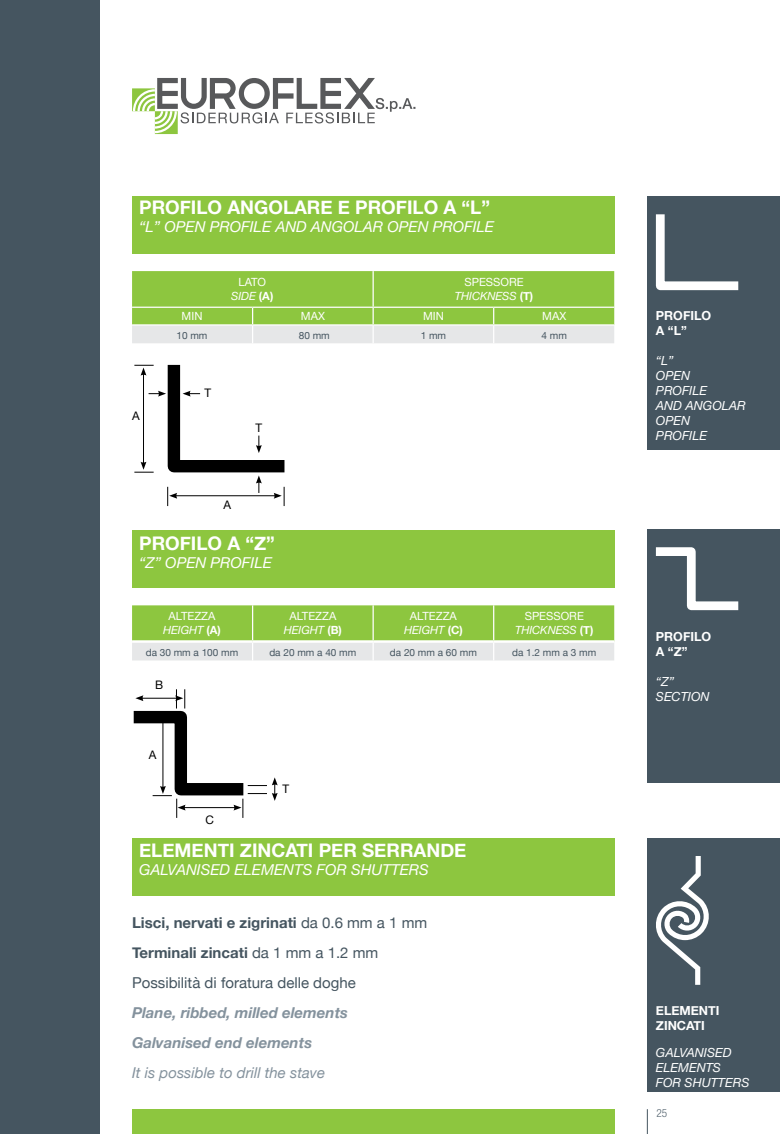
<style>
.page{position:relative;width:780px;height:1134px;background:#fff}
.page>*{position:absolute;margin:0;border:0;box-sizing:border-box;transform-origin:0 0}
.t1{font:700 18.75px "Helvetica Neue";color:#fff}
.t2{font:15px/30px "Helvetica Neue";color:#455560}
.t3{font:italic 15px "Helvetica Neue";color:#fff}
.t4{font:italic 700 15px/30px "Helvetica Neue";color:#84929d}
.t5{font:italic 15px "Helvetica Neue";color:#84929d}
.t6{font:italic 12.5px/15px "Helvetica Neue";color:#fff}
.t7{font:700 12.5px/15px "Helvetica Neue";color:#fff}
.t8{font:11.75px "Helvetica Neue";color:#000}
.t9{font:11.25px/13.5px "Helvetica Neue";color:#fff;text-align:center}
.t10{font:italic 11.25px/13.5px "Helvetica Neue";letter-spacing:-.01em;color:#fff;text-align:center}
.t11{font:300 condensed 11.25px "Helvetica Neue LT Std";color:#556570}
.t12{font:10px "Helvetica Neue";color:#455560}
.s1{font-style:italic}
.s2{font-weight:700}
.s3{font-style:normal}
.s4{font-weight:700;font-style:normal}
</style>
<div class="page">
<svg style="left:647px;top:1109px;width:1px;height:25px"></svg>
<div style="left:647px;top:529px;width:133px;height:254px;background:#455560"></div>
<div style="left:647px;top:838px;width:133px;height:253px;background:#455560"></div>
<div style="left:647px;top:197px;width:133px;height:253px;background:#455560"></div>
<div style="left:0;top:0;width:99px;height:1134px;background:#455560"></div>
<svg style="left:655px;top:214px;width:84px;height:77px"></svg>
<svg style="left:655px;top:547px;width:84px;height:64px"></svg>
<div style="left:132px;top:196px;width:482px;height:57px;background:#8dc63f"></div>
<svg style="left:132px;top:271px;width:482px;height:72px;background:#a4ce6a"></svg>
<hr style="left:132px;top:307px;width:120px;height:1px;background:#fff">
<hr style="left:252px;top:307px;width:121px;height:1px;background:#fff">
<hr style="left:373px;top:307px;width:120px;height:1px;background:#fff">
<hr style="left:493px;top:307px;width:121px;height:1px;background:#fff">
<hr style="left:132px;top:324px;width:120px;height:2px;background:#fff">
<hr style="left:252px;top:324px;width:121px;height:2px;background:#fff">
<hr style="left:373px;top:324px;width:120px;height:2px;background:#fff">
<hr style="left:493px;top:324px;width:121px;height:2px;background:#fff">
<div style="left:132px;top:530px;width:482px;height:57px;background:#8dc63f"></div>
<svg style="left:132px;top:605px;width:482px;height:55px;background:#abd178"></svg>
<hr style="left:132px;top:640px;width:120px;height:3px;background:#fff">
<hr style="left:252px;top:640px;width:121px;height:3px;background:#fff">
<hr style="left:373px;top:640px;width:120px;height:3px;background:#fff">
<hr style="left:493px;top:640px;width:121px;height:3px;background:#fff">
<div style="left:132px;top:838px;width:482px;height:57px;background:#8dc63f"></div>
<svg style="left:134px;top:364px;width:151px;height:142px"></svg>
<svg style="left:133px;top:689px;width:145px;height:129px"></svg>
<svg style="left:132px;top:78px;width:283px;height:56px"></svg>
<div style="left:132px;top:1109px;width:482px;height:25px;background:#8dc63f"></div>
<svg style="left:656px;top:856px;width:53px;height:129px"></svg>
<p class="t1" style="left:139px;top:193px;width:352px">PROFILO ANGOLARE E PROFILO A “L”</p>
<p class="t3" style="left:139px;top:216px;width:356px">“L” OPEN PROFILE AND ANGOLAR OPEN PROFILE</p>
<p class="t9" style="left:231px;top:276px;width:44px">lato<br><span class="s1">SIDE</span> <span class="s2">(A)</span></p>
<p class="t10" style="left:455px;top:276px;width:80px"><span class="s3">spessore<br></span>THICKNESS <span class="s4">(T)</span></p>
<p class="t9" style="left:182px;top:310px;width:22px">min</p>
<p class="t9" style="left:301px;top:310px;width:18px">max</p>
<p class="t9" style="left:423px;top:310px;width:22px">min</p>
<p class="t9" style="left:542px;top:310px;width:18px">max</p>
<p class="t12" style="left:176px;top:328px;width:32px">10 mm</p>
<p class="t12" style="left:299px;top:328px;width:32px">80 mm</p>
<p class="t12" style="left:420px;top:328px;width:27px">1 mm</p>
<p class="t12" style="left:541px;top:328px;width:27px">4 mm</p>
<p class="t8" style="left:132px;top:408px;width:9px">A</p>
<p class="t8" style="left:204px;top:384px;width:8px">T</p>
<p class="t8" style="left:255px;top:419px;width:8px">T</p>
<p class="t8" style="left:224px;top:496px;width:9px">A</p>
<p class="t1" style="left:139px;top:528px;width:137px">PROFILO A “Z”</p>
<p class="t3" style="left:139px;top:551px;width:134px">“Z” OPEN PROFILE</p>
<p class="t9" style="left:163px;top:610px;width:59px">Altezza<br><span class="s1">HEIGHT</span> <span class="s2">(A)</span></p>
<p class="t9" style="left:284px;top:610px;width:60px">Altezza<br><span class="s1">HEIGHT</span> <span class="s2">(B)</span></p>
<p class="t9" style="left:404px;top:610px;width:60px">Altezza<br><span class="s1">HEIGHT</span> <span class="s2">(C)</span></p>
<p class="t10" style="left:515px;top:610px;width:80px"><span class="s3">spessore<br></span>THICKNESS <span class="s4">(T)</span></p>
<p class="t12" style="left:146px;top:646px;width:94px">da 30 mm a 100 mm</p>
<p class="t12" style="left:269px;top:646px;width:88px">da 20 mm a 40 mm</p>
<p class="t12" style="left:390px;top:646px;width:88px">da 20 mm a 60 mm</p>
<p class="t12" style="left:512px;top:646px;width:86px">da 1.2 mm a 3 mm</p>
<p class="t8" style="left:155px;top:677px;width:8px">B</p>
<p class="t8" style="left:149px;top:746px;width:9px">A</p>
<p class="t8" style="left:205px;top:811px;width:10px">C</p>
<p class="t8" style="left:282px;top:780px;width:8px">T</p>
<p class="t1" style="left:139px;top:835px;width:66px">ELEMENT</p>
<p class="t1" style="left:229px;top:835px;width:237px">I ZINCATI PER SERRANDE</p>
<p class="t3" style="left:139px;top:858px;width:290px">GALVANISED ELEMENTS FOR SHUTTERS</p>
<p class="t2" style="left:132px;top:908px;width:297px"><span class="s2">LISCI, NERVATI E ZIGRINATI</span> da 0.6 mm a 1 mm<br><span class="s2">TERMINALI ZINCATI</span> da 1 mm a 1.2 mm<br>Possibilità di foratura delle doghe</p>
<p class="t4" style="left:132px;top:998px;width:217px">Plane, ribbed, milled elements<br>Galvanised end elements</p>
<p class="t5" style="left:132px;top:1062px;width:195px">It is possible to drill the stave</p>
<p class="t7" style="left:656px;top:308px;width:57px">PROFILO<br>A “L”</p>
<p class="t6" style="left:656px;top:354px;width:91px">“L”<br>OPEN<br>PROFILE<br>AND ANGOLAR<br>OPEN<br>PROFILE</p>
<p class="t7" style="left:656px;top:629px;width:57px">PROFILO<br>A “Z”</p>
<p class="t6" style="left:656px;top:675px;width:55px">“Z”<br>SECTION</p>
<p class="t7" style="left:656px;top:1003px;width:44px">ELEMENT</p>
<p class="t7" style="left:715px;top:1003px;width:5px">I</p>
<p class="t7" style="left:656px;top:1018px;width:51px">ZINCATI</p>
<p class="t6" style="left:656px;top:1046px;width:94px">GALVANISED<br>ELEMENTS<br>FOR SHUTTERS</p>
<p class="t11" style="left:656px;top:1107px;width:12px">25</p>
</div>
